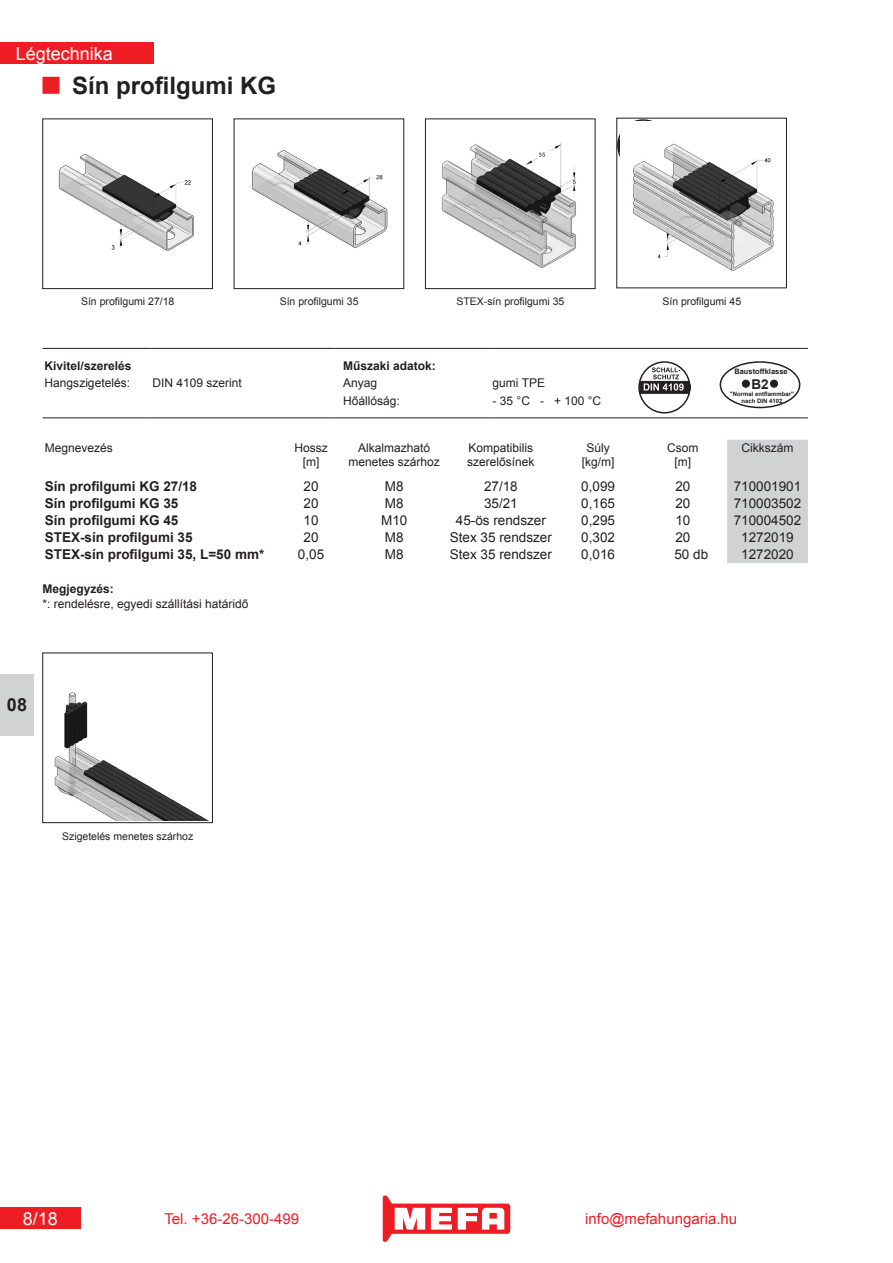
<style>
.page{position:relative;width:893px;height:1263px;background:#fff}
.page>*{position:absolute;margin:0;border:0;box-sizing:border-box;transform-origin:0 0}
.Überschrift_Inhaltsv{font:700 24px "Arial";color:#231f20}
.t1{font:18px "Arial";color:#fff}
.t2{font:700 18px "Arial";color:#231f20}
.t3{font:15px "Arial";color:#ee1d23}
.t4{font:13.5px "Arial";color:#231f20}
.t5{font:700 13.5px "Arial";color:#231f20}
.t6{font:12px "Arial";color:#231f20}
.t7{font:700 12px "Arial";color:#231f20}
.t8{font:10.5px "Arial";color:#231f20}
.t9{font:700 7.5px "Arial";color:#231f20}
.t10{font:700 6px "Arial";color:#231f20}
</style>
<div class="page">
<div style="left:0;top:43px;width:154px;height:21px;background:#ee1d23"></div>
<div style="left:0;top:1208px;width:81px;height:21px;background:#ee1d23"></div>
<svg style="left:383px;top:1195px;width:127px;height:47px"></svg>
<div style="left:43px;top:77px;width:17px;height:17px;background:#ee1d23;border:2px solid #ee1d23"></div>
<div style="left:0;top:674px;width:34px;height:62px;background:#d1d2d4"></div>
<svg style="left:619px;top:134px;width:1px;height:16px"></svg>
<img style="left:58px;top:154px;width:136px;height:97px">
<div style="left:43px;top:119px;width:170px;height:170px;border:1px solid #231f20"></div>
<img style="left:441px;top:142px;width:135px;height:126px">
<div style="left:425px;top:119px;width:170px;height:170px;border:1px solid #231f20"></div>
<img style="left:633px;top:143px;width:141px;height:128px">
<img style="left:252px;top:150px;width:136px;height:98px">
<hr style="left:43px;top:348px;width:107px;height:1px;background:#231f20">
<hr style="left:150px;top:348px;width:184px;height:1px;background:#231f20">
<hr style="left:334px;top:348px;width:156px;height:1px;background:#231f20">
<hr style="left:490px;top:348px;width:318px;height:1px;background:#231f20">
<hr style="left:43px;top:418px;width:107px;height:1px;background:#231f20">
<hr style="left:150px;top:418px;width:184px;height:1px;background:#231f20">
<hr style="left:334px;top:418px;width:156px;height:1px;background:#231f20">
<hr style="left:490px;top:418px;width:318px;height:1px;background:#231f20">
<div style="left:727px;top:440px;width:81px;height:123px;background:#d1d2d4"></div>
<div style="left:640px;top:381px;width:49px;height:12px;background:#231f20"></div>
<div style="left:638px;top:361px;width:53px;height:52px;border:2px solid #231f20;border-radius:50%"></div>
<div style="left:686px;top:383px;width:5px;height:9px;border:1px solid #231f20;border-radius:50%"></div>
<svg style="left:640px;top:367px;width:50px;height:25px"></svg>
<div style="left:770px;top:380px;width:8px;height:7px;background:#231f20;border-radius:50%"></div>
<div style="left:770px;top:380px;width:8px;height:7px;border:1px solid #231f20;border-radius:50%"></div>
<div style="left:742px;top:380px;width:7px;height:7px;background:#231f20;border-radius:50%"></div>
<div style="left:742px;top:380px;width:8px;height:7px;border:1px solid #231f20;border-radius:50%"></div>
<div style="left:720px;top:361px;width:80px;height:47px;border:2px solid #231f20;border-radius:50%"></div>
<img style="left:54px;top:692px;width:155px;height:129px">
<div style="left:43px;top:653px;width:170px;height:170px;border:1px solid #231f20"></div>
<h2 class="t1" style="left:16px;top:41px;width:99px">Légtechnika</h2>
<p class="Überschrift_Inhaltsv" style="left:72px;top:69px;width:206px">Sín profilgumi KG</p>
<p class="t8" style="left:81px;top:294px;width:95px">Sín profilgumi 27/18</p>
<p class="t8" style="left:280px;top:294px;width:80px">Sín profilgumi 35</p>
<p class="t8" style="left:456px;top:294px;width:109px">STEX-sín profilgumi 35</p>
<p class="t8" style="left:662px;top:294px;width:80px">Sín profilgumi 45</p>
<p class="t7" style="left:45px;top:357px;width:88px">Kivitel/szerelés</p>
<p class="t7" style="left:343px;top:357px;width:94px">Műszaki adatok:</p>
<p class="t6" style="left:45px;top:374px;width:87px">Hangszigetelés:</p>
<p class="t6" style="left:153px;top:374px;width:91px">DIN 4109 szerint</p>
<p class="t6" style="left:343px;top:374px;width:36px">Anyag</p>
<p class="t6" style="left:493px;top:374px;width:54px">gumi TPE</p>
<p class="t6" style="left:343px;top:392px;width:58px">Hőállóság:</p>
<p class="t6" style="left:493px;top:392px;width:110px">- 35 °C - + 100 °C</p>
<p class="t6" style="left:45px;top:439px;width:70px">Megnevezés</p>
<p class="t6" style="left:294px;top:439px;width:35px">Hossz</p>
<p class="t6" style="left:358px;top:439px;width:74px">Alkalmazható</p>
<p class="t6" style="left:468px;top:439px;width:66px">Kompatibilis</p>
<p class="t6" style="left:586px;top:439px;width:25px">Súly</p>
<p class="t6" style="left:667px;top:439px;width:33px">Csom</p>
<p class="t6" style="left:741px;top:439px;width:53px">Cikkszám</p>
<p class="t6" style="left:303px;top:454px;width:18px">[m]</p>
<p class="t6" style="left:349px;top:454px;width:93px">menetes szárhoz</p>
<p class="t6" style="left:467px;top:454px;width:69px">szerelősínek</p>
<p class="t6" style="left:582px;top:454px;width:34px">[kg/m]</p>
<p class="t6" style="left:674px;top:454px;width:18px">[m]</p>
<p class="t5" style="left:45px;top:477px;width:154px">Sín profilgumi KG 27/18</p>
<p class="t4" style="left:304px;top:477px;width:17px">20</p>
<p class="t4" style="left:385px;top:477px;width:20px">M8</p>
<p class="t4" style="left:484px;top:477px;width:35px">27/18</p>
<p class="t4" style="left:581px;top:477px;width:35px">0,099</p>
<p class="t4" style="left:675px;top:477px;width:17px">20</p>
<p class="t4" style="left:734px;top:477px;width:69px">710001901</p>
<p class="t5" style="left:45px;top:494px;width:135px">Sín profilgumi KG 35</p>
<p class="t4" style="left:304px;top:494px;width:17px">20</p>
<p class="t4" style="left:385px;top:494px;width:20px">M8</p>
<p class="t4" style="left:484px;top:494px;width:35px">35/21</p>
<p class="t4" style="left:581px;top:494px;width:35px">0,165</p>
<p class="t4" style="left:675px;top:494px;width:17px">20</p>
<p class="t4" style="left:734px;top:494px;width:69px">710003502</p>
<p class="t5" style="left:45px;top:511px;width:135px">Sín profilgumi KG 45</p>
<p class="t4" style="left:304px;top:511px;width:17px">10</p>
<p class="t4" style="left:381px;top:511px;width:28px">M10</p>
<p class="t4" style="left:456px;top:511px;width:92px">45-ös rendszer</p>
<p class="t4" style="left:581px;top:511px;width:35px">0,295</p>
<p class="t4" style="left:675px;top:511px;width:17px">10</p>
<p class="t4" style="left:734px;top:511px;width:69px">710004502</p>
<p class="t5" style="left:45px;top:528px;width:149px">STEX-sín profilgumi 35</p>
<p class="t4" style="left:304px;top:528px;width:17px">20</p>
<p class="t4" style="left:385px;top:528px;width:20px">M8</p>
<p class="t4" style="left:450px;top:528px;width:104px">Stex 35 rendszer</p>
<p class="t4" style="left:581px;top:528px;width:35px">0,302</p>
<p class="t4" style="left:675px;top:528px;width:17px">20</p>
<p class="t4" style="left:741px;top:528px;width:54px">1272019</p>
<p class="t5" style="left:45px;top:545px;width:221px">STEX-sín profilgumi 35, L=50 mm*</p>
<p class="t4" style="left:298px;top:545px;width:28px">0,05</p>
<p class="t4" style="left:385px;top:545px;width:20px">M8</p>
<p class="t4" style="left:450px;top:545px;width:104px">Stex 35 rendszer</p>
<p class="t4" style="left:581px;top:545px;width:35px">0,016</p>
<p class="t4" style="left:674px;top:545px;width:35px">50 db</p>
<p class="t4" style="left:741px;top:545px;width:54px">1272020</p>
<p class="t9" style="left:734px;top:366px;width:55px">Baustoffklasse</p>
<p class="t5" style="left:751px;top:374px;width:19px">B2</p>
<p class="t10" style="left:730px;top:389px;width:66px">"Normal entflammbar"</p>
<p class="t10" style="left:741px;top:396px;width:43px">nach DIN 4102</p>
<p class="t7" style="left:43px;top:581px;width:73px">Megjegyzés:</p>
<p class="t6" style="left:43px;top:595px;width:208px">*: rendelésre, egyedi szállítási határidő</p>
<h2 class="t2" style="left:7px;top:692px;width:22px">08</h2>
<p class="t8" style="left:62px;top:829px;width:133px">Szigetelés menetes szárhoz</p>
<h2 class="t1" style="left:23px;top:1206px;width:37px">8/18</h2>
<p class="t3" style="left:164px;top:1208px;width:136px">Tel. +36-26-300-499</p>
<p class="t3" style="left:585px;top:1208px;width:153px">info@mefahungaria.hu</p>
</div>
